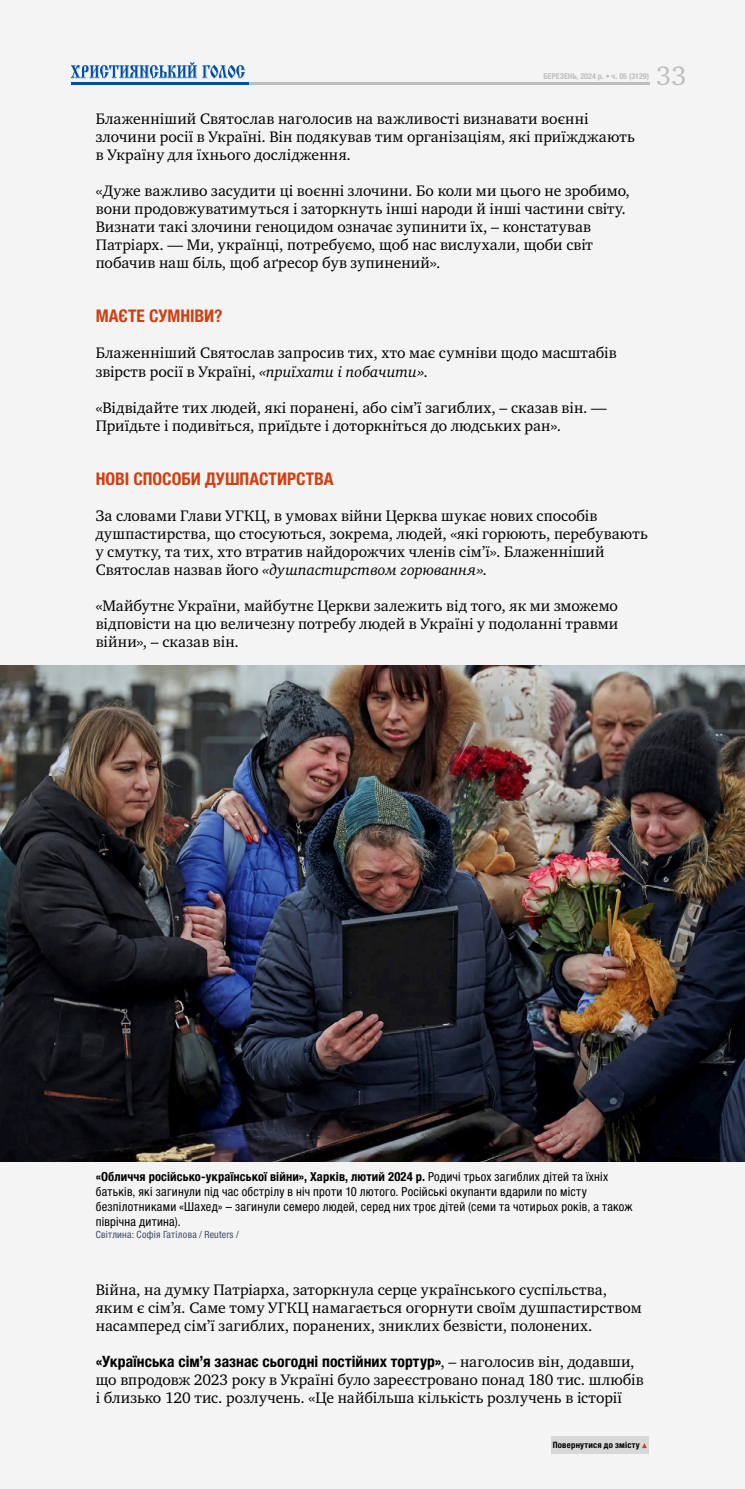
<style>
.page{position:relative;width:745px;height:1489px;background:#fff}
.page>*{position:absolute;margin:0;border:0;box-sizing:border-box;transform-origin:0 0}
.t1{font:27.38px "Charter C";color:#bebebe}
.t2{font:700 condensed 17.5px "Helvetica Neue LTCYR";letter-spacing:.005em;color:#d03f12}
.t3{font:15.62px/18px "Charter C";letter-spacing:.01em;color:#000}
.t4{font:700 condensed 15.62px "Helvetica Neue LTCYR";color:#000}
.t5{font:condensed 12.5px/15px "Helvetica Neue LTCYR";letter-spacing:.02em;color:#000}
.t6{font:condensed 10px "Helvetica Neue LTCYR";letter-spacing:.025em;color:#3c4969}
.t7{font:700 condensed 8.75px "Helvetica Neue LTCYR";letter-spacing:.025em;color:#000}
.t8{font:700 condensed 8px "Helvetica Neue LTCYR";color:#bebebe}
.s1{font-style:italic}
.s2{font-weight:700}
.s3{font-family:"Charter C";font-weight:400;font-stretch:normal}
</style>
<div class="page">
<div style="left:0;top:0;width:744px;height:1488px;background:#f4f4f4"></div>
<hr style="left:71px;top:82px;width:577px;height:3px;background:#bebebe">
<hr style="left:71px;top:82px;width:177px;height:3px;background:#004e9e">
<svg style="left:71px;top:62px;width:174px;height:17px"></svg>
<div style="left:550px;top:1435px;width:98px;height:18px;background:#d8d8d8"></div>
<img style="left:0;top:665px;width:744px;height:496px">
<p class="t8" style="left:543px;top:71px;width:107px">березень, 2024 р. • ч. 05 (3129)</p>
<p class="t3" style="left:96px;top:110px;width:540px">Блаженніший Святослав наголосив на важливості визнавати воєнні злочини росії в Україні. Він подякував тим організаціям, які приїжджають в Україну для їхнього дослідження.</p>
<p class="t3" style="left:96px;top:182px;width:535px">«Дуже важливо засудити ці воєнні злочини. Бо коли ми цього не зробимо, вони продовжуватимуться і заторкнуть інші народи й інші частини світу.<br>Визнати такі злочини геноцидом означає зупинити їх, – констатував Патріарх. — Ми, українці, потребуємо, щоб нас вислухали, щоби світ побачив наш біль, щоб аґресор був зупинений».</p>
<p class="t2" style="left:96px;top:307px;width:23px">Маєте</p>
<p class="t2" style="left:149px;top:307px;width:11px">сумніви</p>
<p class="t2" style="left:214px;top:307px;width:10px">?</p>
<p class="t3" style="left:96px;top:344px;width:522px">Блаженніший Святослав запросив тих, хто має сумніви щодо масштабів звірств росії в Україні, <span class="s1">«приїхати і побачити»</span>.</p>
<p class="t3" style="left:96px;top:398px;width:512px">«Відвідайте тих людей, які поранені, або сім’ї загиблих, – сказав він. —<br>Приїдьте і подивіться, приїдьте і доторкніться до людських ран».</p>
<p class="t2" style="left:96px;top:469px;width:48px">Нові спосо</p>
<p class="t2" style="left:181px;top:469px;width:47px">би душп</p>
<p class="t2" style="left:249px;top:469px;width:84px">астирства</p>
<p class="t3" style="left:96px;top:506px;width:553px">За словами Глави УГКЦ, в умовах війни Церква шукає нових способів душпастирства, що стосуються, зокрема, людей, «які горюють, перебувають у смутку, та тих, хто втратив найдорожчих членів сім’ї». Блаженніший Святослав назвав його <span class="s1">«душпастирством горювання»</span>.</p>
<p class="t3" style="left:96px;top:596px;width:523px;text-align:justify">«Майбутнє України, майбутнє Церкви залежить від того, як ми зможемо відповісти на цю величезну потребу людей в Україні у подоланні травми війни», – сказав він.</p>
<h1 class="t1" style="left:656px;top:61px;width:32px">33</h1>
<p class="t5" style="left:96px;top:1169px;width:538px"><span class="s2">«Обличчя російсько-української війни», Харків, лютий 2024 р.</span> Родичі трьох загиблих дітей та їхніх батьків, які загинули під час обстрілу в ніч проти 10 лютого. Російські окупанти вдарили по місту безпілотниками «Шахед» – загинули семеро людей, серед них троє дітей (семи та чотирьох років, а також піврічна дитина).</p>
<p class="t6" style="left:96px;top:1228px;width:144px">Світлина: Софія Гатілова / Reuters /</p>
<p class="t3" style="left:96px;top:1280px;width:547px">Війна, на думку Патріарха, заторкнула серце українського суспільства, яким є сім’я. Саме тому УГКЦ намагається огорнути своїм душпастирством насамперед сім’ї загиблих, поранених, зниклих безвісти, полонених.</p>
<p class="t4" style="left:96px;top:1352px;width:540px">«Українська сім’я зазнає сьогодні постійних тортур»<span class="s3">, – наголосив він, додавши,</span></p>
<p class="t3" style="left:96px;top:1370px;width:549px">що впродовж 2023 року в Україні було зареєстровано понад 180 тис. шлюбів і близько 120 тис. розлучень. «Це найбільша кількість розлучень в історії</p>
<p class="t7" style="left:552px;top:1439px;width:88px">Повернутися до змісту</p>
</div>
